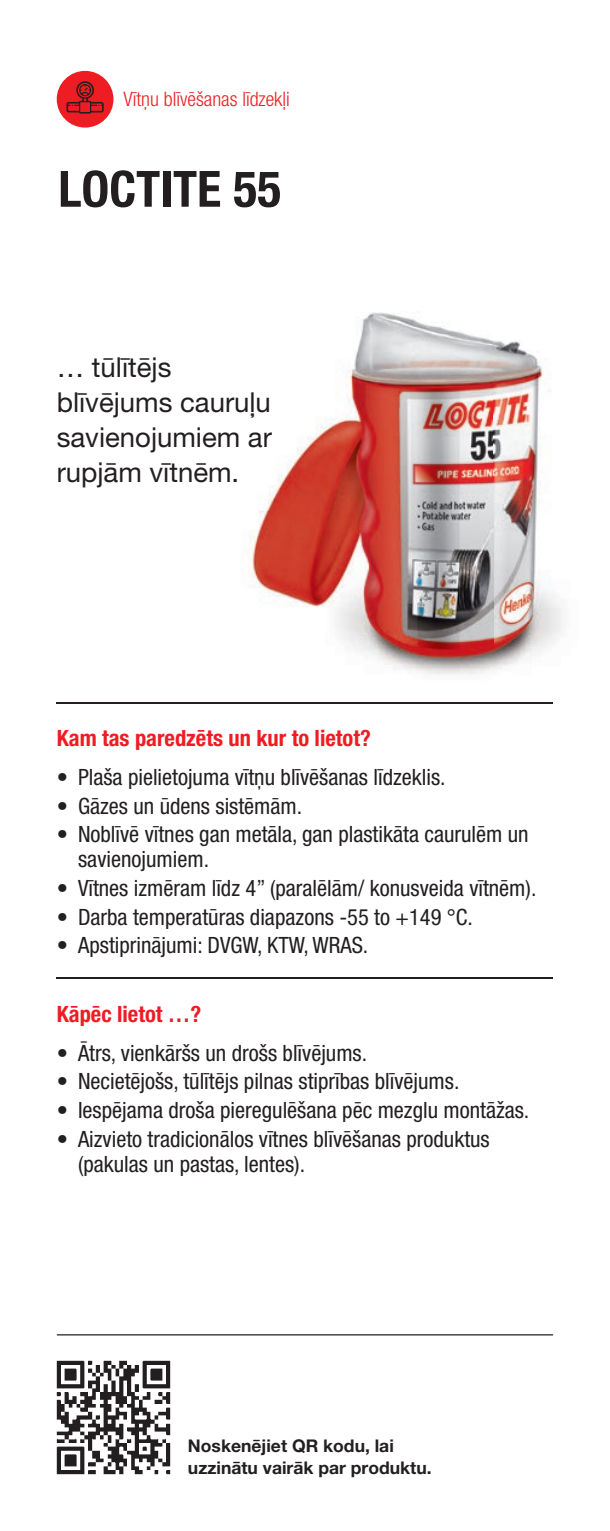
<style>
.page{position:relative;width:610px;height:1531px;background:#fff}
.page>*{position:absolute;margin:0;border:0;box-sizing:border-box;transform-origin:0 0}
.t1{font:700 condensed 50px "Helvetica Neue LT Pro";color:#231f20}
.t2{font:27.5px/35px "Helvetica Neue LT Pro";color:#231f20}
.t3{font:condensed 22.5px/25px "Helvetica Neue LT Pro";color:#231f20}
.t4{font:700 condensed 22.5px "Helvetica Neue LT Pro";color:#ee1d23}
.t5{font:300 condensed 20px "Helvetica Neue LT Pro";color:#ee1d23}
.t6{font:700 17.5px/22.5px "Helvetica Neue LT Pro";color:#231f20}
</style>
<div class="page">
<img style="left:56px;top:1360px;width:115px;height:115px">
<img style="left:247px;top:312px;width:316px;height:363px">
<hr style="left:57px;top:1334px;width:496px;height:1px;background:#231f20">
<hr style="left:57px;top:702px;width:496px;height:1px;background:#231f20">
<hr style="left:57px;top:978px;width:496px;height:1px;background:#231f20">
<div style="left:57px;top:71px;width:56px;height:57px;background:#ee1d23;border-radius:50%"></div>
<svg style="left:66px;top:81px;width:38px;height:33px"></svg>
<p class="t5" style="left:123px;top:88px;width:168px">Vītņu blīvēšanas līdzekļi</p>
<h1 class="t1" style="left:58px;top:159px;width:224px">LOCTITE 55</h1>
<p class="t2" style="left:57px;top:350px;width:216px">… tūlītējs blīvējums cauruļu savienojumiem ar rupjām vītnēm.</p>
<p class="t4" style="left:57px;top:724px;width:315px">Kam tas paredzēts un kur to lietot?</p>
<p class="t3" style="left:57px;top:765px;width:390px">• Plaša pielietojuma vītņu blīvēšanas līdzeklis.</p>
<p class="t3" style="left:57px;top:793px;width:247px">• Gāzes un ūdens sistēmām.</p>
<p class="t3" style="left:78px;top:822px;width:452px;text-indent:-21px">• Noblīvē vītnes gan metāla, gan plastikāta caurulēm un savienojumiem.</p>
<p class="t3" style="left:57px;top:875px;width:481px">• Vītnes izmēram līdz 4” (paralēlām/ konusveida vītnēm).</p>
<p class="t3" style="left:57px;top:904px;width:417px">• Darba temperatūras diapazons -55 to +149 °C.</p>
<p class="t3" style="left:57px;top:932px;width:313px">• Apstiprinājumi: DVGW, KTW, WRAS.</p>
<p class="t4" style="left:57px;top:1000px;width:146px">Kāpēc lietot …?</p>
<p class="t3" style="left:57px;top:1040px;width:312px">• Ātrs, vienkāršs un drošs blīvējums.</p>
<p class="t3" style="left:57px;top:1069px;width:404px">• Necietējošs, tūlītējs pilnas stiprības blīvējums.</p>
<p class="t3" style="left:57px;top:1097px;width:474px">• Iespējama droša pieregulēšana pēc mezglu montāžas.</p>
<p class="t3" style="left:78px;top:1126px;width:413px;text-indent:-21px">• Aizvieto tradicionālos vītnes blīvēšanas produktus (pakulas un pastas, lentes).</p>
<p class="t6" style="left:188px;top:1434px;width:245px">Noskenējiet QR kodu, lai uzzinātu vairāk par produktu.</p>
</div>
